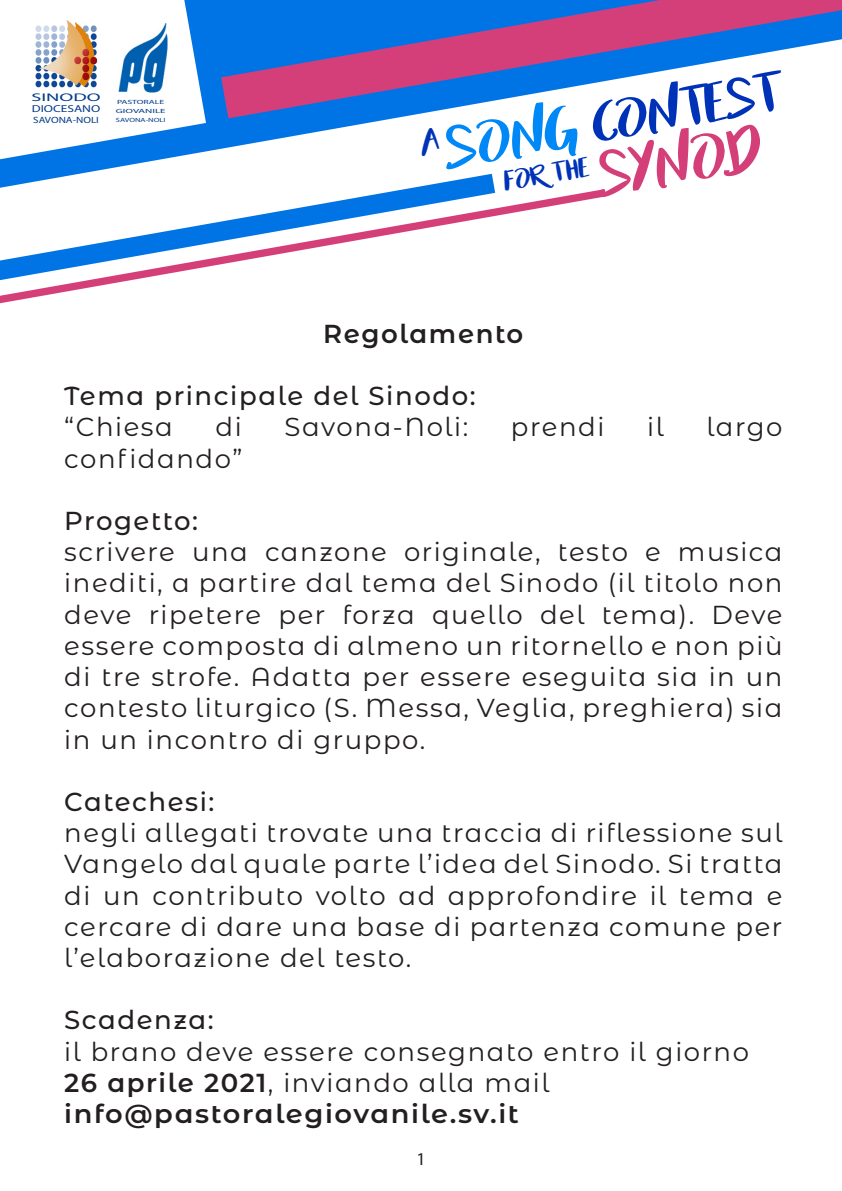
<style>
.page{position:relative;width:842px;height:1191px;background:#fff}
.page>*{position:absolute;margin:0;border:0;box-sizing:border-box;transform-origin:0 0}
.t1{font:46px "Beautyandthe Beast";color:#d53f79;scale:1.42 1}
.t2{font:40px "Beautyandthe Beast";color:#0032b7;scale:1.47 1}
.t3{font:26px/31.2px "Montserrat Alternates";letter-spacing:.06em;color:#231f20;text-align:justify}
.t4{font:500 26px "Montserrat Alternates";letter-spacing:.06em;color:#231f20}
.t5{font:600 26px "Montserrat Alternates";letter-spacing:.06em;color:#231f20;scale:1.05 1}
.t6{font:600 26px "Montserrat Alternates";letter-spacing:.06em;color:#231f20}
.t7{font:20px "Beautyandthe Beast";color:#0032b7;scale:1.41 1}
.t8{font:18px "Myriad Pro";color:#231f20}
.t9{font:11.1px "Myriad Pro";color:#003a88;scale:1.81 1}
.t10{font:10.1px "Myriad Pro";color:#003a88;scale:1.33 1}
.t11{font:9.1px "Myriad Pro";color:#003a88;scale:1.22 1}
.t12{font:6.1px "Myriad Pro";color:#003a88;scale:1.38 1}
.t13{font:6.1px "Myriad Pro";color:#003a88;scale:1.61 1}
.t14{font:6.1px "Myriad Pro";color:#003a88;scale:1.81 1}
.s1{font-size:43px;color:#0088f6}
.s2{font-weight:600}
</style>
<div class="page">
<svg style="left:0;top:0;width:492px;height:174px"></svg>
<svg style="left:0;top:0;width:206px;height:159px"></svg>
<img style="left:26px;top:16px;width:80px;height:81px">
<img style="left:118px;top:23px;width:50px;height:69px">
<svg style="left:0;top:174px;width:495px;height:15px"></svg>
<svg style="left:221px;top:0;width:621px;height:118px"></svg>
<svg style="left:0;top:189px;width:606px;height:114px"></svg>
<svg style="left:418px;top:127px;width:22px;height:29px"></svg>
<p class="t9" style="left:31px;top:90px;width:40px">SINODO</p>
<p class="t10" style="left:32px;top:102px;width:53px">DIOCESANO</p>
<p class="t11" style="left:33px;top:114px;width:55px">SAVONA-NOLI</p>
<p class="t13" style="left:117px;top:98px;width:31px">PASTORALE</p>
<p class="t14" style="left:116px;top:107px;width:29px">GIOVANILE</p>
<p class="t12" style="left:116px;top:116px;width:37px">SAVONA-NOLI</p>
<p class="t2" style="left:441px;top:122px;width:230px;rotate:-10deg"><span class="s1">SONG</span> CONTEST</p>
<p class="t1" style="left:594px;top:144px;width:119px;rotate:-10deg">synod</p>
<p class="t7" style="left:501px;top:167px;width:63px;rotate:-10deg">for the</p>
<p class="t6" style="left:323px;top:315px;width:202px">Regolamento</p>
<p class="t4" style="left:64px;top:378px;width:413px">Tema principale del Sinodo:</p>
<p class="t3" style="left:64px;top:411px;width:110px">“Chiesa</p>
<p class="t3" style="left:216px;top:411px;width:28px">di</p>
<p class="t3" style="left:285px;top:411px;width:185px">Savona-Noli:</p>
<p class="t3" style="left:511px;top:411px;width:95px">prendi</p>
<p class="t3" style="left:647px;top:411px;width:18px">il</p>
<p class="t3" style="left:706px;top:411px;width:77px">largo</p>
<p class="t3" style="left:64px;top:442px;width:180px">confidando”</p>
<p class="t4" style="left:64px;top:502px;width:135px">Progetto:</p>
<p class="t3" style="left:64px;top:535px;width:720px">scrivere una canzone originale, testo e musica inediti, a partire dal tema del Sinodo (il titolo non deve ripetere per forza quello del tema). Deve essere composta di almeno un ritornello e non più di tre strofe. Adatta per essere eseguita sia in un contesto liturgico (S. Messa, Veglia, preghiera) sia in un incontro di gruppo.</p>
<p class="t4" style="left:64px;top:783px;width:152px">Catechesi:</p>
<p class="t3" style="left:64px;top:816px;width:720px">negli allegati trovate una traccia di riflessione sul Vangelo dal quale parte l’idea del Sinodo. Si tratta di un contributo volto ad approfondire il tema e cercare di dare una base di partenza comune per l’elaborazione del testo.</p>
<p class="t4" style="left:64px;top:1002px;width:151px">Scadenza:</p>
<p class="t3" style="left:64px;top:1035px;width:686px">il brano deve essere consegnato entro il giorno</p>
<p class="t3" style="left:64px;top:1066px;width:487px"><span class="s2">26 aprile 2021</span>, inviando alla mail</p>
<p class="t5" style="left:64px;top:1095px;width:434px">info@pastoralegiovanile.sv.it</p>
<p class="t8" style="left:416px;top:1147px;width:11px">1</p>
</div>
